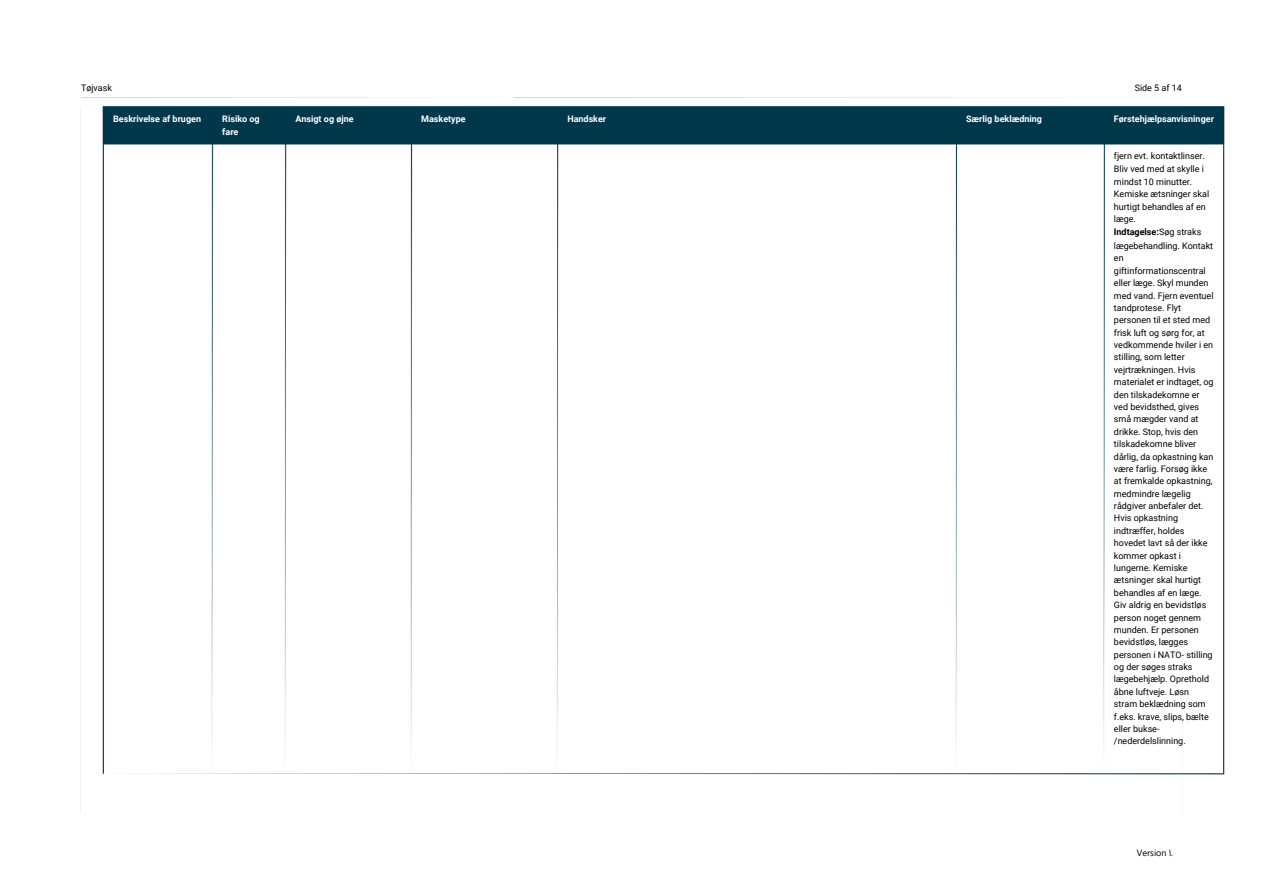
<style>
.page{position:relative;width:1263px;height:894px;background:#fff}
.page>*{position:absolute;margin:0;border:0;box-sizing:border-box;transform-origin:0 0}
.t1{font:9px "Roboto";color:#000}
.t2{font:700 9px/12.3px "Roboto";color:#fff}
.t3{font:700 9px "Roboto";color:#000}
.t4{font:9px "Segoe UI";color:#000}
.s1{font-weight:400}
</style>
<div class="page">
<img style="left:80px;top:97px;width:1145px;height:715px">
<p class="t1" style="left:81px;top:82px;width:33px">Tøjvask</p>
<p class="t2" style="left:113px;top:112px;width:89px">Beskrivelse af brugen</p>
<h1 class="t2" style="left:222px;top:113px;width:39px">Risiko og fare</h1>
<h1 class="t2" style="left:295px;top:113px;width:60px">Ansigt og øjne</h1>
<h1 class="t2" style="left:421px;top:113px;width:46px">Masketype</h1>
<h1 class="t2" style="left:567px;top:113px;width:40px">Handsker</h1>
<h1 class="t2" style="left:966px;top:113px;width:77px">Særlig beklædning</h1>
<h1 class="t1" style="left:1135px;top:82px;width:49px">Side 5 af 14</h1>
<p class="t2" style="left:1114px;top:112px;width:101px">Førstehjælpsanvisninger</p>
<p class="t1" style="left:1114px;top:150px;width:92px">fjern evt. kontaktlinser.</p>
<p class="t1" style="left:1114px;top:164px;width:91px">Bliv ved med at skylle i</p>
<p class="t1" style="left:1114px;top:176px;width:80px">mindst 10 minutter.</p>
<p class="t1" style="left:1114px;top:189px;width:97px">Kemiske ætsninger skal</p>
<p class="t1" style="left:1114px;top:201px;width:93px">hurtigt behandles af en</p>
<p class="t1" style="left:1114px;top:213px;width:23px">læge.</p>
<p class="t3" style="left:1114px;top:227px;width:89px">Indtagelse:<span class="s1">Søg straks</span></p>
<p class="t1" style="left:1114px;top:240px;width:101px">lægebehandling. Kontakt</p>
<p class="t1" style="left:1114px;top:253px;width:11px">en</p>
<p class="t1" style="left:1114px;top:265px;width:93px">giftinformationscentral</p>
<p class="t1" style="left:1114px;top:278px;width:96px">eller læge. Skyl munden</p>
<p class="t1" style="left:1114px;top:290px;width:101px">med vand. Fjern eventuel</p>
<p class="t1" style="left:1114px;top:302px;width:69px">tandprotese. Flyt</p>
<p class="t1" style="left:1114px;top:315px;width:98px">personen til et sted med</p>
<p class="t1" style="left:1114px;top:327px;width:92px">frisk luft og sørg for, at</p>
<p class="t1" style="left:1114px;top:339px;width:101px">vedkommende hviler i en</p>
<p class="t1" style="left:1114px;top:352px;width:72px">stilling, som letter</p>
<p class="t1" style="left:1114px;top:364px;width:83px">vejrtrækningen. Hvis</p>
<p class="t1" style="left:1114px;top:377px;width:101px">materialet er indtaget, og</p>
<p class="t1" style="left:1114px;top:389px;width:87px">den tilskadekomne er</p>
<p class="t1" style="left:1114px;top:401px;width:87px">ved bevidsthed, gives</p>
<p class="t1" style="left:1114px;top:414px;width:86px">små mægder vand at</p>
<p class="t1" style="left:1114px;top:426px;width:86px">drikke. Stop, hvis den</p>
<p class="t1" style="left:1114px;top:438px;width:84px">tilskadekomne bliver</p>
<p class="t1" style="left:1114px;top:451px;width:101px">dårlig, da opkastning kan</p>
<p class="t1" style="left:1114px;top:463px;width:95px">være farlig. Forsøg ikke</p>
<p class="t1" style="left:1114px;top:476px;width:100px">at fremkalde opkastning,</p>
<p class="t1" style="left:1114px;top:488px;width:78px">medmindre lægelig</p>
<p class="t1" style="left:1114px;top:500px;width:91px">rådgiver anbefaler det.</p>
<p class="t1" style="left:1114px;top:513px;width:66px">Hvis opkastning</p>
<p class="t1" style="left:1114px;top:525px;width:72px">indtræffer, holdes</p>
<p class="t1" style="left:1114px;top:537px;width:95px">hovedet lavt så der ikke</p>
<p class="t1" style="left:1114px;top:550px;width:69px">kommer opkast i</p>
<p class="t1" style="left:1114px;top:562px;width:75px">lungerne. Kemiske</p>
<p class="t1" style="left:1114px;top:575px;width:89px">ætsninger skal hurtigt</p>
<p class="t1" style="left:1114px;top:587px;width:89px">behandles af en læge.</p>
<p class="t1" style="left:1114px;top:599px;width:94px">Giv aldrig en bevidstløs</p>
<p class="t1" style="left:1114px;top:612px;width:89px">person noget gennem</p>
<p class="t1" style="left:1114px;top:624px;width:86px">munden. Er personen</p>
<p class="t1" style="left:1114px;top:636px;width:76px">bevidstløs, lægges</p>
<p class="t1" style="left:1114px;top:649px;width:100px">personen i NATO- stilling</p>
<p class="t1" style="left:1114px;top:661px;width:80px">og der søges straks</p>
<p class="t1" style="left:1114px;top:674px;width:97px">lægebehjælp. Oprethold</p>
<p class="t1" style="left:1114px;top:686px;width:77px">åbne luftveje. Løsn</p>
<p class="t1" style="left:1114px;top:698px;width:93px">stram beklædning som</p>
<p class="t1" style="left:1114px;top:711px;width:96px">f.eks. krave, slips, bælte</p>
<p class="t1" style="left:1114px;top:723px;width:47px">eller bukse-</p>
<p class="t1" style="left:1114px;top:735px;width:73px">/nederdelslinning.</p>
<h1 class="t4" style="left:1137px;top:844px;width:38px">Version ١.</h1>
</div>
